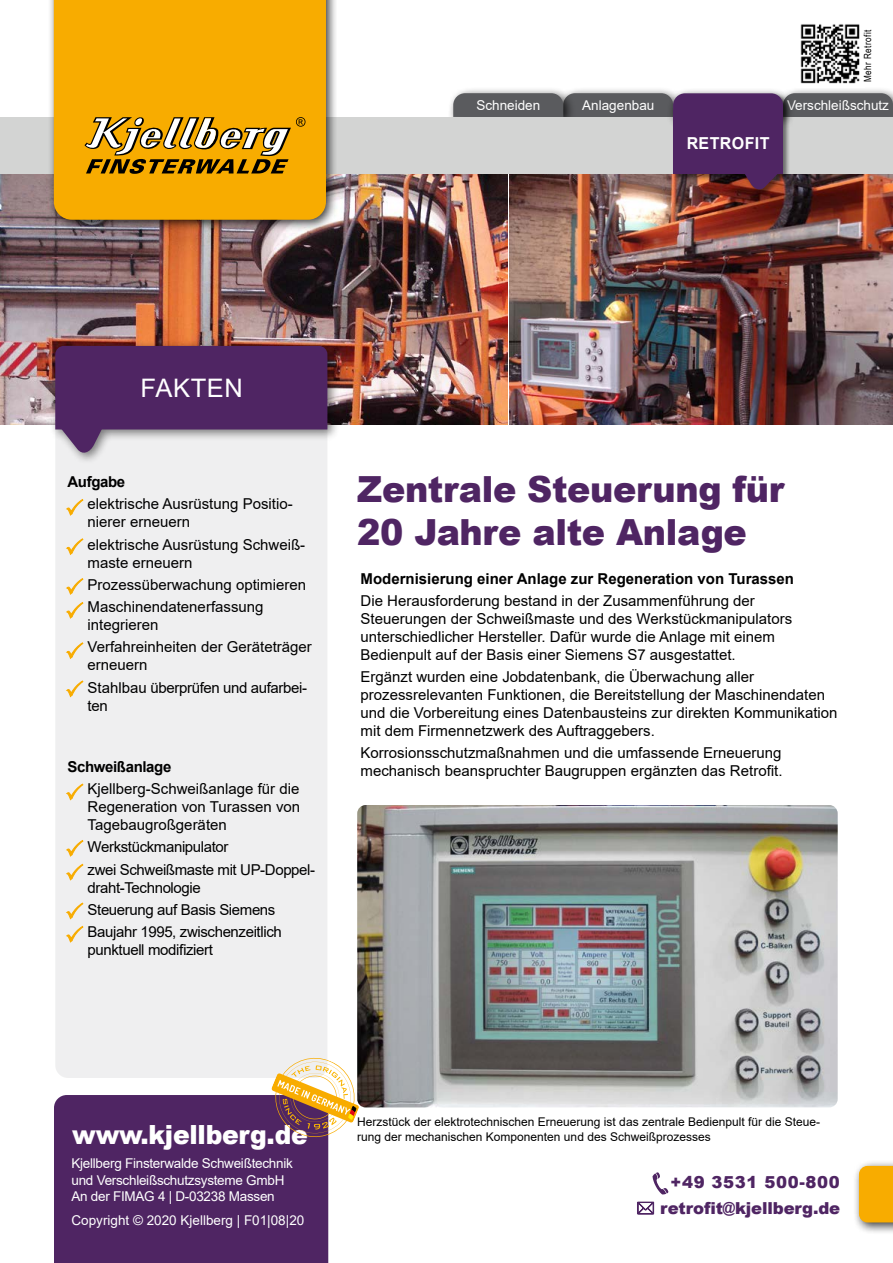
<style>
.page{position:relative;width:893px;height:1263px;background:#fff}
.page>*{position:absolute;margin:0;border:0;box-sizing:border-box;transform-origin:0 0}
.t1{font:900 36px/43.2px "Arial";letter-spacing:-.01em;color:#4f2563}
.t2{font:900 26.4px "Arial";letter-spacing:-.01em;color:#fff;scale:.95 1}
.t3{font:25.5px "Arial";letter-spacing:.025em;color:#fff}
.t4{font:900 16.5px/26.2px "Arial";letter-spacing:-.01em;color:#4f2563;text-align:right}
.t5{font:700 16.5px "Arial";letter-spacing:.025em;color:#fff}
.t6{font:15px/18px "Arial";color:#000}
.t7{font:15px/22.2px "Arial";letter-spacing:-.025em;color:#000}
.t8{font:700 15px "Arial";color:#000}
.t9{font:700 15px "Arial";letter-spacing:-.025em;color:#000}
.t10{font:13.5px/16.2px "Arial";letter-spacing:-.02em;color:#fff}
.t11{font:13.5px "Arial";color:#fff}
.t12{font:12px/14.4px "Arial";color:#000}
.t13{font:9.9px "Arial Narrow";letter-spacing:.05em;color:#000}
</style>
<div class="page">
<div style="left:777px;top:87px;width:116px;height:42px;background:#000;opacity:.75"></div>
<div style="left:557px;top:87px;width:128px;height:42px;background:#000;opacity:.75"></div>
<div style="left:447px;top:87px;width:128px;height:42px;background:#000;opacity:.75"></div>
<div style="left:853px;top:1160px;width:40px;height:75px;background:#000;opacity:.75"></div>
<div style="left:859px;top:1166px;width:34px;height:56px;background:#f8ac00"></div>
<img style="left:509px;top:174px;width:384px;height:250px">
<img style="left:0;top:174px;width:508px;height:250px">
<div style="left:0;top:117px;width:893px;height:57px;background:#d3d4d3"></div>
<div style="left:48px;top:0;width:290px;height:232px;background:#000;opacity:.75"></div>
<div style="left:54px;top:0;width:272px;height:220px;background:#f8ac00"></div>
<svg style="left:84px;top:117px;width:221px;height:57px;background:#ba8e29"></svg>
<div style="left:55px;top:464px;width:272px;height:614px;background:#efeff0"></div>
<div style="left:49px;top:340px;width:290px;height:124px;background:#000;opacity:.5"></div>
<svg style="left:55px;top:346px;width:272px;height:109px;background:#6d4c7d"></svg>
<div style="left:672px;top:92px;width:118px;height:105px;background:#000;opacity:.5"></div>
<div style="left:667px;top:87px;width:128px;height:42px;background:#000;opacity:.75"></div>
<svg style="left:453px;top:93px;width:440px;height:24px;background:#5b5461"></svg>
<div style="left:673px;top:110px;width:110px;height:64px;background:#4f2563"></div>
<svg style="left:739px;top:174px;width:44px;height:17px"></svg>
<svg style="left:652px;top:1172px;width:16px;height:22px"></svg>
<img style="left:357px;top:805px;width:481px;height:302px">
<svg style="left:65px;top:499px;width:19px;height:17px"></svg>
<svg style="left:65px;top:538px;width:19px;height:18px"></svg>
<svg style="left:65px;top:578px;width:19px;height:18px"></svg>
<svg style="left:65px;top:602px;width:19px;height:17px"></svg>
<svg style="left:65px;top:642px;width:19px;height:18px"></svg>
<svg style="left:65px;top:680px;width:19px;height:18px"></svg>
<svg style="left:65px;top:783px;width:19px;height:18px"></svg>
<svg style="left:65px;top:839px;width:19px;height:18px"></svg>
<svg style="left:65px;top:863px;width:19px;height:18px"></svg>
<svg style="left:65px;top:902px;width:19px;height:41px"></svg>
<div style="left:54px;top:1095px;width:274px;height:168px;background:#4f2563"></div>
<svg style="left:271px;top:1054px;width:88px;height:87px"></svg>
<img style="left:796px;top:24px;width:68px;height:64px">
<p class="t13" style="left:860px;top:82px;width:54px;rotate:-90deg">Mehr Retrofit</p>
<p class="t11" style="left:476px;top:96px;width:65px">Schneiden</p>
<p class="t11" style="left:582px;top:96px;width:74px">Anlagenbau</p>
<p class="t11" style="left:787px;top:96px;width:104px">Verschleißschutz</p>
<p class="t5" style="left:687px;top:131px;width:84px">RETROFIT</p>
<h3 class="t3" style="left:141px;top:370px;width:104px">FAKTEN</h3>
<p class="t9" style="left:68px;top:471px;width:59px">Aufgabe</p>
<p class="t6" style="left:88px;top:495px;width:207px">elektrische Ausrüstung Positio&shy;nierer erneuern</p>
<p class="t6" style="left:88px;top:535px;width:219px">elektrische Ausrüstung Schweiß&shy;maste erneuern</p>
<p class="t6" style="left:88px;top:573px;width:220px;line-height:22.2px">Prozessüberwachung optimieren<br>Maschinendatenerfassung</p>
<p class="t6" style="left:88px;top:614px;width:226px;line-height:22.2px">integrieren<br>Verfahreinheiten der Geräteträger</p>
<p class="t7" style="left:88px;top:654px;width:221px">erneuern<br>Stahlbau überprüfen und aufarbei-</p>
<p class="t6" style="left:88px;top:696px;width:22px">ten</p>
<p class="t9" style="left:68px;top:756px;width:105px">Schweißanlage</p>
<p class="t6" style="left:88px;top:780px;width:214px;text-align:justify">Kjellberg-Schweißanlage für die Regeneration von Turassen von Tagebaugroßgeräten</p>
<p class="t7" style="left:88px;top:836px;width:229px">Werkstückmanipulator<br>zwei Schweißmaste mit UP-Doppel-</p>
<p class="t7" style="left:88px;top:876px;width:196px">draht-Technologie<br>Steuerung auf Basis Siemens<br>Baujahr 1995, zwischenzeitlich</p>
<p class="t7" style="left:88px;top:939px;width:127px">punktuell modifiziert</p>
<h1 class="t1" style="left:357px;top:466px;width:429px">Zentrale Steuerung für<br>20 Jahre alte Anlage</h1>
<p class="t8" style="left:361px;top:568px;width:435px">Modernisierung einer Anlage zur Regeneration von Turassen</p>
<p class="t6" style="left:361px;top:591px;width:433px">Die Herausforderung bestand in der Zusammenführung der Steuerungen der Schweißmaste und des Werkstückmanipulators unterschiedlicher Hersteller. Dafür wurde die Anlage mit einem Bedienpult auf der Basis einer Siemens S7 ausgestattet.</p>
<p class="t6" style="left:361px;top:668px;width:478px">Ergänzt wurden eine Jobdatenbank, die Überwachung aller prozessrelevanten Funktionen, die Bereitstellung der Maschinendaten und die Vorbereitung eines Datenbausteins zur direkten Kommunikation mit dem Firmennetzwerk des Auftraggebers.</p>
<p class="t6" style="left:361px;top:744px;width:423px">Korrosionsschutzmaßnahmen und die umfassende Erneuerung mechanisch beanspruchter Baugruppen ergänzten das Retrofit.</p>
<h2 class="t2" style="left:72px;top:1116px;width:249px">www.kjellberg.de</h2>
<p class="t10" style="left:71px;top:1155px;width:223px">Kjellberg Finsterwalde Schweißtechnik und Verschleißschutzsysteme GmbH<br>An der FIMAG 4 | D-03238 Massen</p>
<p class="t11" style="left:71px;top:1211px;width:234px">Copyright © 2020 Kjellberg | F01|08|20</p>
<p class="t12" style="left:357px;top:1115px;width:464px">Herzstück der elektrotechnischen Erneuerung ist das zentrale Bedienpult für die Steue&shy;rung der mechanischen Komponenten und des Schweißprozesses</p>
<p class="t4" style="left:660px;top:1168px;width:182px">+49 3531 500-800 retrofit@kjellberg.de</p>
</div>
